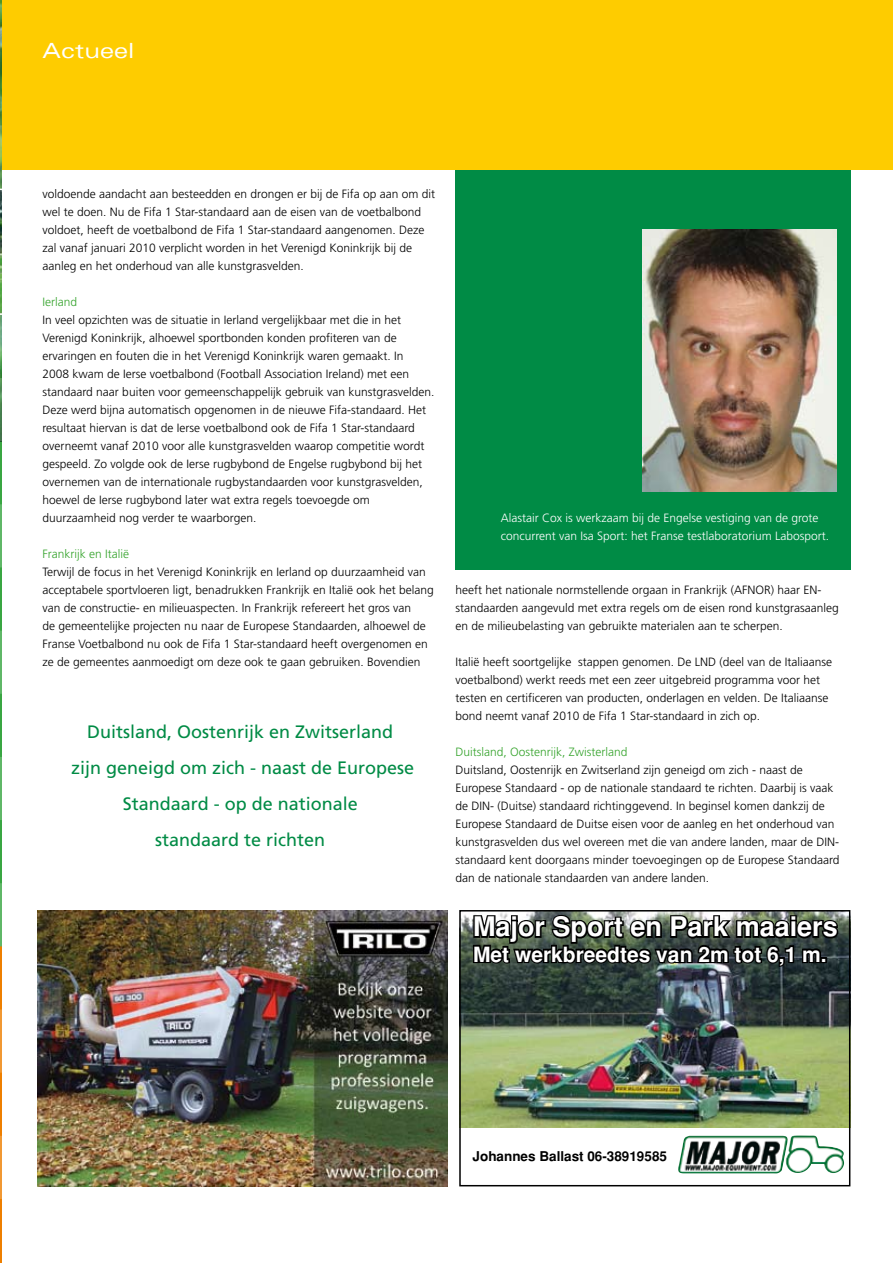
<style>
.page{position:relative;width:893px;height:1263px;background:#fff}
.page>*{position:absolute;margin:0;border:0;box-sizing:border-box;transform-origin:0 0}
.t1{font:700 27px "Helvetica";color:#fff}
.t2{font:700 21px "Helvetica";color:#fff}
.t3{font:expanded 21px "Univers";color:#fff}
.t4{font:18px/36px "Frutiger";color:#008b45;text-align:center}
.t5{font:700 13.5px "Helvetica";color:#000}
.t6{font:300 12px/18px "Frutiger";color:#000}
.t7{font:300 12px/18px "Frutiger";color:#fff}
.t8{font:300 12px "Frutiger";color:#35a32c}
</style>
<div class="page">
<div style="left:455px;top:167px;width:395px;height:403px;background:#008b45"></div>
<div style="left:1px;top:0;width:892px;height:170px;background:#fecc00"></div>
<img style="left:642px;top:230px;width:195px;height:261px">
<hr style="left:0;top:0;width:2px;height:1263px;background:#39a642">
<img style="left:0;top:0;width:2px;height:378px">
<svg style="left:0;top:757px;width:2px;height:63px"></svg>
<svg style="left:0;top:631px;width:2px;height:63px"></svg>
<svg style="left:0;top:504px;width:2px;height:63px"></svg>
<svg style="left:0;top:378px;width:2px;height:63px"></svg>
<svg style="left:0;top:125px;width:2px;height:190px"></svg>
<svg style="left:0;top:883px;width:2px;height:380px"></svg>
<img style="left:462px;top:913px;width:385px;height:214px">
<svg style="left:471px;top:913px;width:369px;height:61px;background:#323a35"></svg>
<img style="left:678px;top:1135px;width:166px;height:38px">
<div style="left:459px;top:910px;width:391px;height:276px;border:2px solid #000"></div>
<img style="left:37px;top:910px;width:411px;height:276px">
<h2 class="t3" style="left:43px;top:38px;width:93px">Actueel</h2>
<p class="t6" style="left:43px;top:185px;width:394px">voldoende aandacht aan besteedden en drongen er bij de Fifa op aan om dit wel te doen. Nu de Fifa 1 Star-standaard aan de eisen van de voetbalbond voldoet, heeft de voetbalbond de Fifa 1 Star-standaard aangenomen. Deze zal vanaf januari 2010 verplicht worden in het Verenigd Koninkrijk bij de aanleg en het onderhoud van alle kunstgrasvelden.</p>
<p class="t8" style="left:43px;top:295px;width:36px">Ierland</p>
<p class="t6" style="left:43px;top:311px;width:393px">In veel opzichten was de situatie in Ierland vergelijkbaar met die in het Verenigd Koninkrijk, alhoewel sportbonden konden profiteren van de ervaringen en fouten die in het Verenigd Koninkrijk waren gemaakt. In<br>2008 kwam de Ierse voetbalbond (Football Association Ireland) met een standaard naar buiten voor gemeenschappelijk gebruik van kunstgrasvelden.<br>Deze werd bijna automatisch opgenomen in de nieuwe Fifa-standaard. Het resultaat hiervan is dat de Ierse voetbalbond ook de Fifa 1 Star-standaard overneemt vanaf 2010 voor alle kunstgrasvelden waarop competitie wordt gespeeld. Zo volgde ook de Ierse rugbybond de Engelse rugbybond bij het overnemen van de internationale rugbystandaarden voor kunstgrasvelden, hoewel de Ierse rugbybond later wat extra regels toevoegde om duurzaamheid nog verder te waarborgen.</p>
<p class="t8" style="left:43px;top:547px;width:88px">Frankrijk en Italië</p>
<p class="t6" style="left:43px;top:563px;width:393px">Terwijl de focus in het Verenigd Koninkrijk en Ierland op duurzaamheid van acceptabele sportvloeren ligt, benadrukken Frankrijk en Italië ook het belang van de constructie- en milieuaspecten. In Frankrijk refereert het gros van<br>de gemeentelijke projecten nu naar de Europese Standaarden, alhoewel de Franse Voetbalbond nu ook de Fifa 1 Star-standaard heeft overgenomen en ze de gemeentes aanmoedigt om deze ook te gaan gebruiken. Bovendien</p>
<h3 class="t4" style="left:71px;top:714px;width:345px">Duitsland, Oostenrijk en Zwitserland<br>zijn geneigd om zich - naast de Europese<br>Standaard - op de nationale<br>standaard te richten</h3>
<p class="t7" style="left:501px;top:509px;width:330px">Alastair Cox is werkzaam bij de Engelse vestiging van de grote concurrent van Isa Sport: het Franse testlaboratorium Labosport.</p>
<p class="t6" style="left:455px;top:581px;width:385px">heeft het nationale normstellende orgaan in Frankrijk (AFNOR) haar EN&shy;standaarden aangevuld met extra regels om de eisen rond kunstgrasaanleg en de milieubelasting van gebruikte materialen aan te scherpen.</p>
<p class="t6" style="left:455px;top:653px;width:378px">Italië heeft soortgelijke stappen genomen. De LND (deel van de Italiaanse voetbalbond) werkt reeds met een zeer uitgebreid programma voor het testen en certificeren van producten, onderlagen en velden. De Italiaanse bond neemt vanaf 2010 de Fifa 1 Star-standaard in zich op.</p>
<p class="t8" style="left:455px;top:745px;width:174px">Duitsland, Oostenrijk, Zwisterland</p>
<p class="t6" style="left:455px;top:761px;width:386px">Duitsland, Oostenrijk en Zwitserland zijn geneigd om zich - naast de Europese Standaard - op de nationale standaard te richten. Daarbij is vaak de DIN- (Duitse) standaard richtinggevend. In beginsel komen dankzij de Europese Standaard de Duitse eisen voor de aanleg en het onderhoud van kunstgrasvelden dus wel overeen met die van andere landen, maar de DIN&shy;standaard kent doorgaans minder toevoegingen op de Europese Standaard dan de nationale standaarden van andere landen.</p>
<h1 class="t1" style="left:473px;top:911px;width:366px">Major Sport en Park maaiers</h1>
<h2 class="t2" style="left:473px;top:942px;width:355px">Met werkbreedtes van 2m tot 6,1 m.</h2>
<p class="t5" style="left:473px;top:1148px;width:196px">Johannes Ballast 06-38919585</p>
</div>
